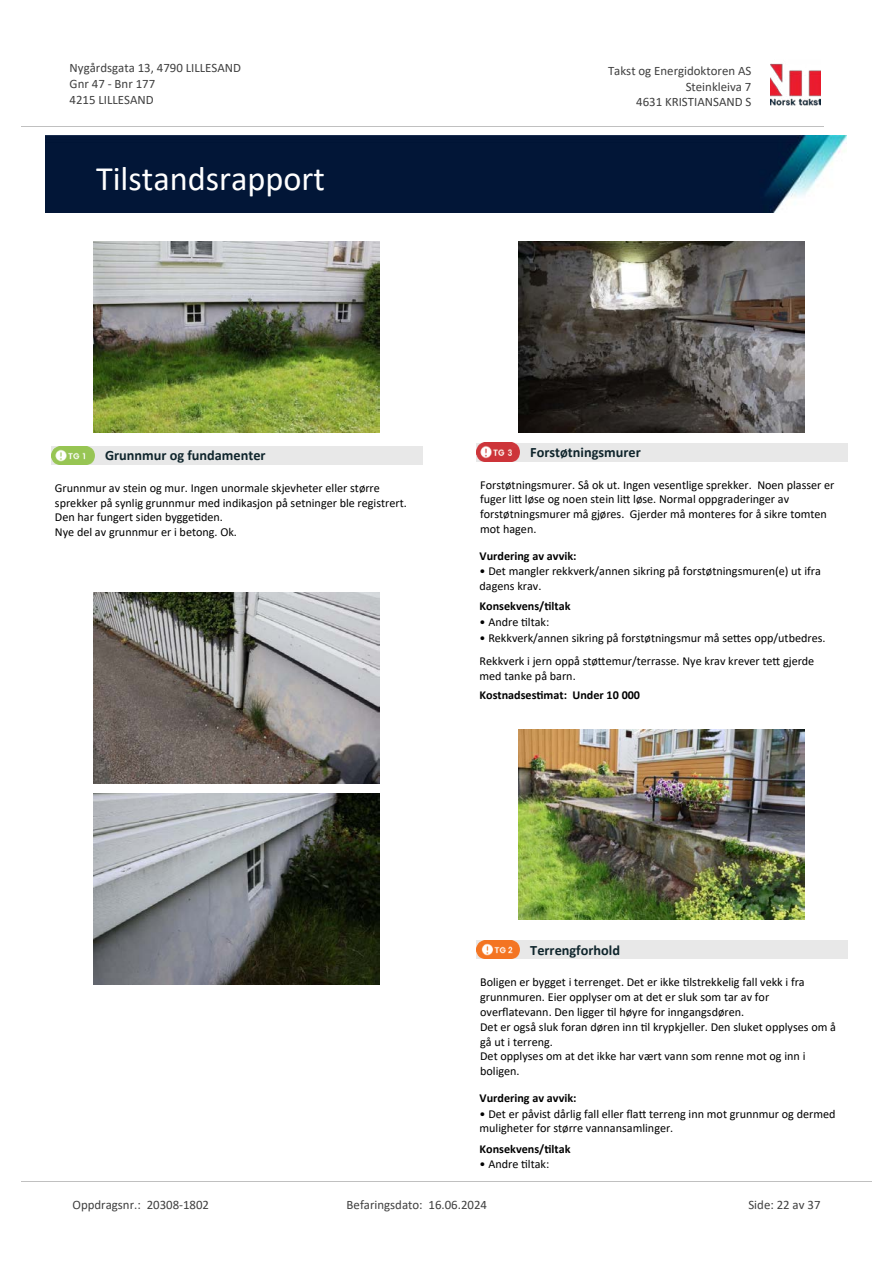
<style>
.page{position:relative;width:893px;height:1263px;background:#fff}
.page>*{position:absolute;margin:0;border:0;box-sizing:border-box;transform-origin:0 0}
.t1{font:34.35px "Calibri";color:#fff}
.t2{font:700 14.25px "Calibri";color:#0f252c}
.t3{font:12.9px/15.8px "Calibri";color:#404040}
.t4{font:12.15px/14.9px "Calibri";color:#000}
.t5{font:700 12.15px "Calibri";color:#000}
</style>
<div class="page">
<img style="left:93px;top:241px;width:286px;height:191px">
<div style="left:51px;top:446px;width:372px;height:18px;background:#e8e8e8"></div>
<img style="left:51px;top:446px;width:43px;height:18px">
<img style="left:93px;top:593px;width:286px;height:191px">
<img style="left:93px;top:793px;width:286px;height:191px">
<img style="left:518px;top:241px;width:286px;height:191px">
<div style="left:477px;top:443px;width:371px;height:18px;background:#e8e8e8"></div>
<img style="left:477px;top:443px;width:42px;height:18px">
<img style="left:518px;top:729px;width:286px;height:191px">
<div style="left:477px;top:940px;width:371px;height:19px;background:#e8e8e8"></div>
<svg style="left:481px;top:945px;width:39px;height:14px"></svg>
<img style="left:477px;top:940px;width:42px;height:18px">
<img style="left:770px;top:63px;width:51px;height:43px">
<hr style="left:21px;top:127px;width:802px;height:1px;background:#c0c0c0">
<img style="left:46px;top:135px;width:800px;height:78px">
<hr style="left:21px;top:1181px;width:851px;height:1px;background:#c0c0c0">
<p class="t3" style="left:70px;top:60px;width:173px">Nygårdsgata 13, 4790 LILLESAND<br>Gnr 47 - Bnr 177<br>4215 LILLESAND</p>
<p class="t3" style="left:608px;top:63px;width:145px">Takst og Energidoktoren AS</p>
<p class="t3" style="left:686px;top:78px;width:67px">Steinkleiva 7</p>
<p class="t3" style="left:636px;top:94px;width:117px">4631 KRISTIANSAND S</p>
<h1 class="t1" style="left:96px;top:155px;width:230px">Tilstandsrapport</h1>
<p class="t2" style="left:105px;top:445px;width:162px">Grunnmur og fundamenter</p>
<p class="t4" style="left:55px;top:480px;width:353px">Grunnmur av stein og mur. Ingen unormale skjevheter eller større sprekker på synlig grunnmur med indikasjon på setninger ble registrert.<br>Den har fungert siden bygge琀椀den.<br>Nye del av grunnmur er i betong. Ok.</p>
<p class="t2" style="left:530px;top:442px;width:112px">Forstøtningsmurer</p>
<p class="t4" style="left:480px;top:477px;width:356px">Forstøtningsmurer. Så ok ut. Ingen vesentlige sprekker. Noen plasser er fuger li琀琀 løse og noen stein li琀琀 løse. Normal oppgraderinger av forstøtningsmurer må gjøres. Gjerder må monteres for å sikre tomten mot hagen.</p>
<p class="t5" style="left:480px;top:547px;width:98px">Vurdering av avvik:</p>
<p class="t4" style="left:480px;top:564px;width:343px">• Det mangler rekkverk/annen sikring på forstøtningsmuren(e) ut ifra dagens krav.</p>
<p class="t5" style="left:480px;top:598px;width:92px">Konsekvens/琀椀ltak</p>
<p class="t4" style="left:480px;top:614px;width:71px">• Andre 琀椀ltak:</p>
<p class="t4" style="left:480px;top:626px;width:347px;line-height:22.8px">• Rekkverk/annen sikring på forstøtningsmur må se琀琀es opp/utbedres.<br>Rekkverk i jern oppå stø琀琀emur/terrasse. Nye krav krever te琀琀 gjerde</p>
<p class="t4" style="left:480px;top:668px;width:98px">med tanke på barn.</p>
<p class="t5" style="left:480px;top:687px;width:162px">Kostnadses琀椀mat: Under 10 000</p>
<p class="t2" style="left:530px;top:940px;width:91px">Terrengforhold</p>
<p class="t4" style="left:480px;top:974px;width:357px">Boligen er bygget i terrenget. Det er ikke 琀椀lstrekkelig fall vekk i fra grunnmuren. Eier opplyser om at det er sluk som tar av for<br>over昀氀atevann. Den ligger 琀椀l høyre for inngangsdøren.<br>Det er også sluk foran døren inn 琀椀l krypkjeller. Den sluket opplyses om å gå ut i terreng.<br>Det opplyses om at det ikke har vært vann som renne mot og inn i boligen.</p>
<p class="t5" style="left:480px;top:1089px;width:98px">Vurdering av avvik:</p>
<p class="t4" style="left:480px;top:1106px;width:357px">• Det er påvist dårlig fall eller 昀氀a琀琀 terreng inn mot grunnmur og dermed muligheter for større vannansamlinger.</p>
<p class="t5" style="left:480px;top:1140px;width:92px">Konsekvens/琀椀ltak</p>
<p class="t4" style="left:480px;top:1156px;width:71px">• Andre 琀椀ltak:</p>
<p class="t3" style="left:72px;top:1197px;width:138px">Oppdragsnr.: 20308-1802</p>
<p class="t3" style="left:347px;top:1197px;width:142px">Befaringsdato: 16.06.2024</p>
<p class="t3" style="left:748px;top:1197px;width:74px">Side: 22 av 37</p>
</div>
